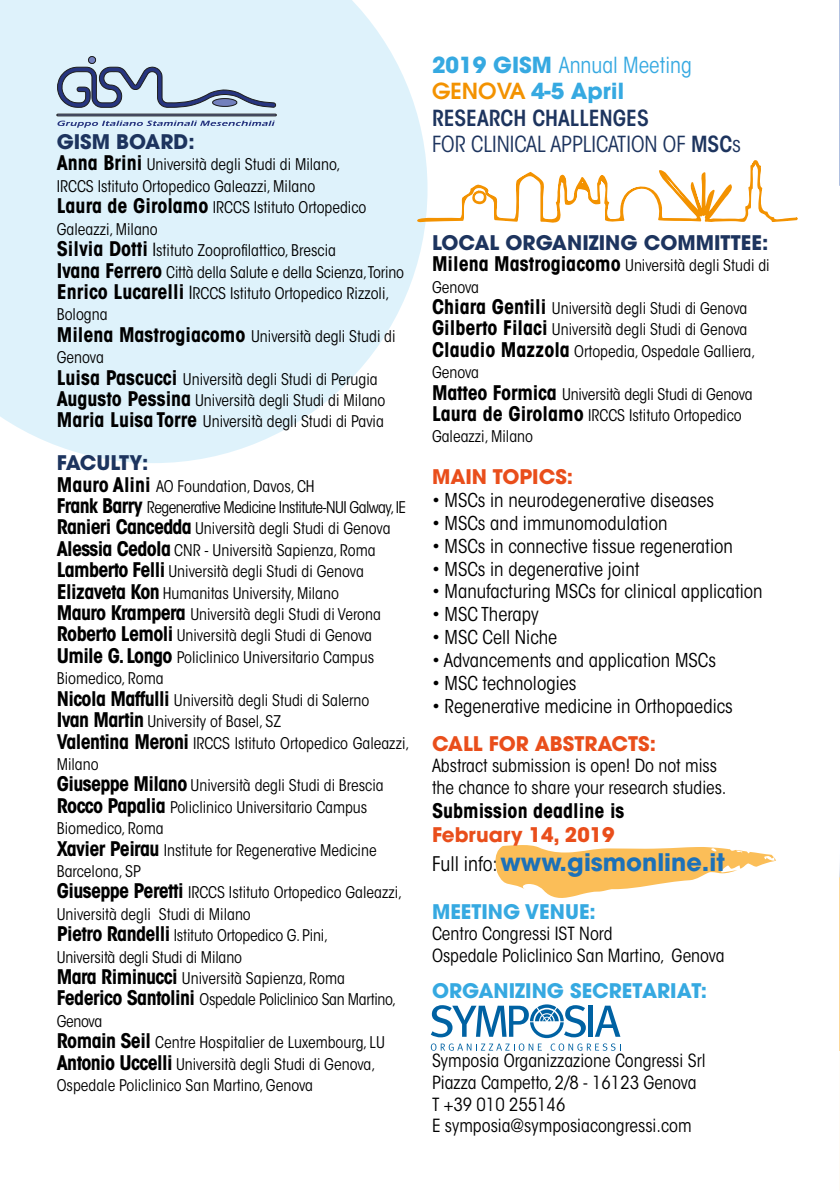
<style>
.page{position:relative;width:840px;height:1191px;background:#fff}
.page>*{position:absolute;margin:0;border:0;box-sizing:border-box;transform-origin:0 0}
.t1{font:700 24px "ITC Avant Garde Std";color:#1d71b8}
.t2{font:condensed 22px/26.4px "ITC Avant Garde Std";color:#1d345e}
.t3{font:700 20px "ITC Avant Garde Std";color:#e94e1b}
.t4{font:700 20px "ITC Avant Garde Std";color:#1d345e}
.t5{font:700 20px "ITC Avant Garde Std";color:#36a9e1}
.t6{font:700 condensed 20px "ITC Avant Garde Std";color:#000}
.t7{font:700 20px "ITC Avant Garde Std";letter-spacing:-.025em;color:#1d345e}
.t8{font:condensed 19px "ITC Avant Garde Std";color:#000}
.t9{font:condensed 18px/21.6px "ITC Avant Garde Std";color:#000}
.t10{font:condensed 16px/21.4px "ITC Avant Garde Std";color:#000}
.t11{font:condensed 16px/21.4px "ITC Avant Garde Std";letter-spacing:-.02em;color:#000}
.t12{font:condensed 16px "ITC Avant Garde Std";letter-spacing:-.035em;color:#000}
.s1{font-weight:700;font-size:20px}
.s2{font-size:18px}
.s3{font-weight:700;font-stretch:normal;color:#36a9e1}
.s4{color:#36a9e1}
.s5{font-weight:600;font-stretch:normal;color:#f39200}
.s6{font-weight:600}
.s7{font-weight:400;font-stretch:condensed;font-size:20px;color:#000}
</style>
<div class="page">
<svg style="left:0;top:0;width:426px;height:463px;background:#e1f3fb"></svg>
<svg style="left:495px;top:845px;width:280px;height:53px"></svg>
<svg style="left:839px;top:865px;width:1px;height:186px"></svg>
<svg style="left:839px;top:0;width:1px;height:186px"></svg>
<svg style="left:57px;top:114px;width:219px;height:14px;background:#a6b7cb"></svg>
<svg style="left:57px;top:56px;width:219px;height:52px;background:#b5c7d8"></svg>
<svg style="left:430px;top:1004px;width:190px;height:46px"></svg>
<svg style="left:416px;top:159px;width:381px;height:66px"></svg>
<p class="t4" style="left:57px;top:128px;width:139px">GISM BOARD:</p>
<p class="t10" style="left:57px;top:154px;width:285px"><span class="s1">Anna Brini</span> Università degli Studi di Milano,</p>
<p class="t10" style="left:57px;top:175px;width:260px">IRCCS Istituto Ortopedico Galeazzi, Milano</p>
<p class="t10" style="left:57px;top:197px;width:311px"><span class="s1">Laura de Girolamo</span> IRCCS Istituto Ortopedico<br>Galeazzi, Milano</p>
<p class="t10" style="left:57px;top:240px;width:280px"><span class="s1">Silvia Dotti</span> <span class="s2">I</span>stituto Zooprofilattico, Brescia</p>
<p class="t10" style="left:57px;top:261px;width:349px"><span class="s1">Ivana Ferrero</span> Città della Salute e della Scienza,Torino</p>
<p class="t10" style="left:57px;top:282px;width:334px"><span class="s1">Enrico Lucarelli</span> <span class="s2">I</span>RCCS Istituto Ortopedico Rizzoli,<br>Bologna</p>
<p class="t10" style="left:57px;top:325px;width:340px"><span class="s1">Milena Mastrogiacomo</span> Università degli Studi di<br>Genova</p>
<p class="t10" style="left:57px;top:368px;width:322px"><span class="s1">Luisa Pascucci</span> Università degli Studi di Perugia</p>
<p class="t10" style="left:57px;top:389px;width:330px"><span class="s1">Augusto Pessina</span> Università degli Studi di Milano</p>
<p class="t10" style="left:57px;top:411px;width:328px"><span class="s1">Maria Luisa Torre</span> Università degli Studi di Pavia</p>
<p class="t7" style="left:57px;top:449px;width:93px">FACULTY:</p>
<p class="t10" style="left:57px;top:475px;width:259px"><span class="s1">Mauro Alini</span> AO Foundation, Davos, CH</p>
<p class="t12" style="left:57px;top:497px;width:350px"><span class="s1">Frank Barry</span> Regenerative Medicine Institute-NUI Galway, IE</p>
<p class="t10" style="left:57px;top:518px;width:335px"><span class="s1">Ranieri Cancedda</span> Università degli Studi di Genova</p>
<p class="t10" style="left:57px;top:539px;width:320px"><span class="s1">Alessia Cedola</span> CNR - Università Sapienza, Roma</p>
<p class="t10" style="left:57px;top:561px;width:308px"><span class="s1">Lamberto Felli</span> Università degli Studi di Genova</p>
<p class="t10" style="left:57px;top:582px;width:283px"><span class="s1">Elizaveta Kon</span> Humanitas University, Milano</p>
<p class="t10" style="left:57px;top:603px;width:325px"><span class="s1">Mauro Krampera</span> Università degli Studi di Verona</p>
<p class="t10" style="left:57px;top:625px;width:317px"><span class="s1">Roberto Lemoli</span> Università degli Studi di Genova</p>
<p class="t10" style="left:57px;top:646px;width:319px"><span class="s1">Umile G. Longo</span> Policlinico Universitario Campus<br>Biomedico, Roma</p>
<p class="t10" style="left:57px;top:689px;width:314px"><span class="s1">Nicola Maffulli</span> Università degli Studi di Salerno</p>
<p class="t10" style="left:57px;top:710px;width:226px"><span class="s1">Ivan Martin</span> University of Basel, SZ</p>
<p class="t10" style="left:57px;top:732px;width:354px"><span class="s1">Valentina Meroni</span> IRCCS Istituto Ortopedico Galeazzi,<br>Milano</p>
<p class="t10" style="left:57px;top:775px;width:328px"><span class="s1">Giuseppe Milano</span> Università degli Studi di Brescia</p>
<p class="t10" style="left:57px;top:796px;width:312px"><span class="s1">Rocco Papalia</span> Policlinico Universitario Campus</p>
<p class="t10" style="left:57px;top:817px;width:108px">Biomedico, Roma</p>
<p class="t10" style="left:57px;top:839px;width:321px"><span class="s1">Xavier Peirau</span> Institute for Regenerative Medicine<br>Barcelona, SP</p>
<p class="t10" style="left:57px;top:882px;width:347px"><span class="s1">Giuseppe Peretti</span> IRCCS Istituto Ortopedico Galeazzi,<br>Università degli Studi di Milano</p>
<p class="t10" style="left:57px;top:924px;width:273px"><span class="s1">Pietro Randelli</span> Istituto Ortopedico G. Pini,</p>
<p class="t10" style="left:57px;top:946px;width:187px">Università degli Studi di Milano</p>
<p class="t10" style="left:57px;top:967px;width:290px"><span class="s1">Mara Riminucci</span> Università Sapienza, Roma</p>
<p class="t11" style="left:57px;top:989px;width:341px"><span class="s1">Federico Santolini</span> Ospedale Policlinico San Martino,<br>Genova</p>
<p class="t10" style="left:57px;top:1031px;width:329px"><span class="s1">Romain Seil</span> Centre Hospitalier de Luxembourg, LU</p>
<p class="t10" style="left:57px;top:1053px;width:320px"><span class="s1">Antonio Uccelli</span> Università degli Studi di Genova,</p>
<p class="t10" style="left:57px;top:1074px;width:258px">Ospedale Policlinico San Martino, Genova</p>
<p class="t2" style="left:432px;top:52px;width:310px"><span class="s3">2019 GISM</span> <span class="s4">Annual Meeting<br></span><span class="s5">GENOVA</span> <span class="s3">4-5 April<br></span><span class="s6">RESEARCH CHALLENGES<br></span>FOR CLINICAL APPLICATION OF <span class="s6">MSC</span>s</p>
<p class="t4" style="left:432px;top:229px;width:337px">LOCAL ORGANIZING COMMITTEE:</p>
<p class="t10" style="left:432px;top:255px;width:339px"><span class="s1">Milena Mastrogiacomo</span> Università degli Studi di<br>Genova</p>
<p class="t10" style="left:432px;top:297px;width:316px"><span class="s1">Chiara Gentili</span> Università degli Studi di Genova</p>
<p class="t10" style="left:432px;top:319px;width:317px"><span class="s1">Gilberto Filaci</span> Università degli Studi di Genova</p>
<p class="t10" style="left:432px;top:340px;width:325px"><span class="s1">Claudio Mazzola</span> Ortopedia, Ospedale Galliera,<br>Genova</p>
<p class="t10" style="left:432px;top:383px;width:322px"><span class="s1">Matteo Formica</span> Università degli Studi di Genova</p>
<p class="t10" style="left:432px;top:404px;width:311px"><span class="s1">Laura de Girolamo</span> IRCCS Istituto Ortopedico<br>Galeazzi, Milano</p>
<p class="t3" style="left:432px;top:463px;width:143px">MAIN TOPICS:</p>
<p class="t8" style="left:432px;top:489px;width:283px">• MSCs in neurodegenerative diseases</p>
<p class="t8" style="left:432px;top:512px;width:237px">• MSCs and immunomodulation</p>
<p class="t8" style="left:432px;top:534px;width:302px">• MSCs in connective tissue regeneration</p>
<p class="t8" style="left:432px;top:557px;width:209px">• MSCs in degenerative joint</p>
<p class="t8" style="left:432px;top:580px;width:332px">• Manufacturing MSCs for clinical application</p>
<p class="t8" style="left:432px;top:603px;width:108px">• MSC Therapy</p>
<p class="t8" style="left:432px;top:626px;width:127px">• MSC Cell Niche</p>
<p class="t8" style="left:432px;top:648px;width:285px">• Advancements and application MSCs</p>
<p class="t8" style="left:432px;top:671px;width:146px">• MSC technologies</p>
<p class="t8" style="left:432px;top:694px;width:302px">• Regenerative medicine in Orthopaedics</p>
<p class="t3" style="left:432px;top:729px;width:225px">CALL FOR ABSTRACTS:</p>
<p class="t9" style="left:432px;top:755px;width:296px">Abstract submission is open! Do not miss the chance to share your research studies.</p>
<p class="t6" style="left:432px;top:797px;width:194px">Submission deadline is</p>
<p class="t3" style="left:432px;top:821px;width:184px">February 14, 2019</p>
<p class="t1" style="left:432px;top:845px;width:294px"><span class="s7">Full info:</span> www.gismonline.it</p>
<p class="t5" style="left:432px;top:897px;width:165px">MEETING VENUE:</p>
<p class="t9" style="left:432px;top:923px;width:182px">Centro Congressi IST Nord</p>
<p class="t9" style="left:432px;top:944px;width:294px">Ospedale Policlinico San Martino, Genova</p>
<p class="t5" style="left:432px;top:977px;width:276px">ORGANIZING SECRETARIAT:</p>
<p class="t9" style="left:432px;top:1050px;width:275px">Symposia Organizzazione Congressi Srl</p>
<p class="t9" style="left:432px;top:1071px;width:266px">Piazza Campetto, 2/8 - 16123 Genova</p>
<p class="t9" style="left:432px;top:1093px;width:135px">T +39 010 255146</p>
<p class="t9" style="left:432px;top:1115px;width:261px">E symposia@symposiacongressi.com</p>
</div>
